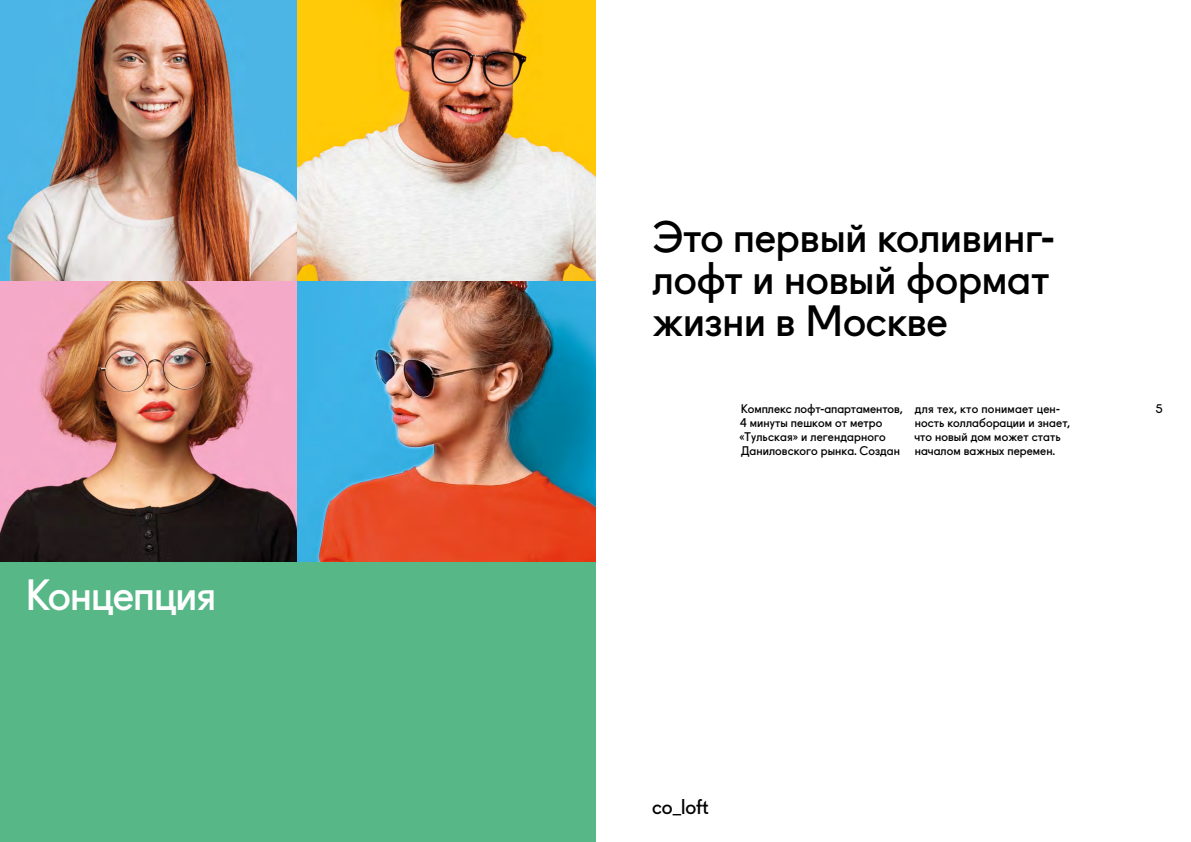
<style>
.page{position:relative;width:1191px;height:842px;background:#fff}
.page>*{position:absolute;margin:0;border:0;box-sizing:border-box;transform-origin:0 0}
.t1{font:42px/42px "Fugue";letter-spacing:-.005em;color:#000}
.t2{font:42px "Fugue";letter-spacing:-.02em;color:#fff}
.t3{font:19.7px "Fugue";color:#000}
.t4{font:12px/14px "Fugue";letter-spacing:.005em;color:#000}
</style>
<div class="page">
<div style="left:0;top:561px;width:595px;height:281px;background:#57b787"></div>
<img style="left:0;top:281px;width:297px;height:281px">
<img style="left:297px;top:281px;width:298px;height:281px">
<img style="left:0;top:0;width:297px;height:281px">
<img style="left:297px;top:0;width:298px;height:281px">
<h1 class="t2" style="left:26px;top:562px;width:193px">Концепция</h1>
<h1 class="t1" style="left:652px;top:212px;width:404px">Это первый коливинг&shy;лофт и новый формат жизни в Москве</h1>
<p class="t4" style="left:739px;top:401px;width:165px">Комплекс лофт-апартаментов,<br>4 минуты пешком от метро «Тульская» и легендарного<br>Даниловского рынка. Создан</p>
<p class="t4" style="left:914px;top:401px;width:157px">для тех, кто понимает цен&shy;ность коллаборации и знает, что новый дом может стать началом важных перемен.</p>
<p class="t4" style="left:1155px;top:401px;width:8px">5</p>
<h2 class="t3" style="left:652px;top:791px;width:58px">co_loft</h2>
</div>
